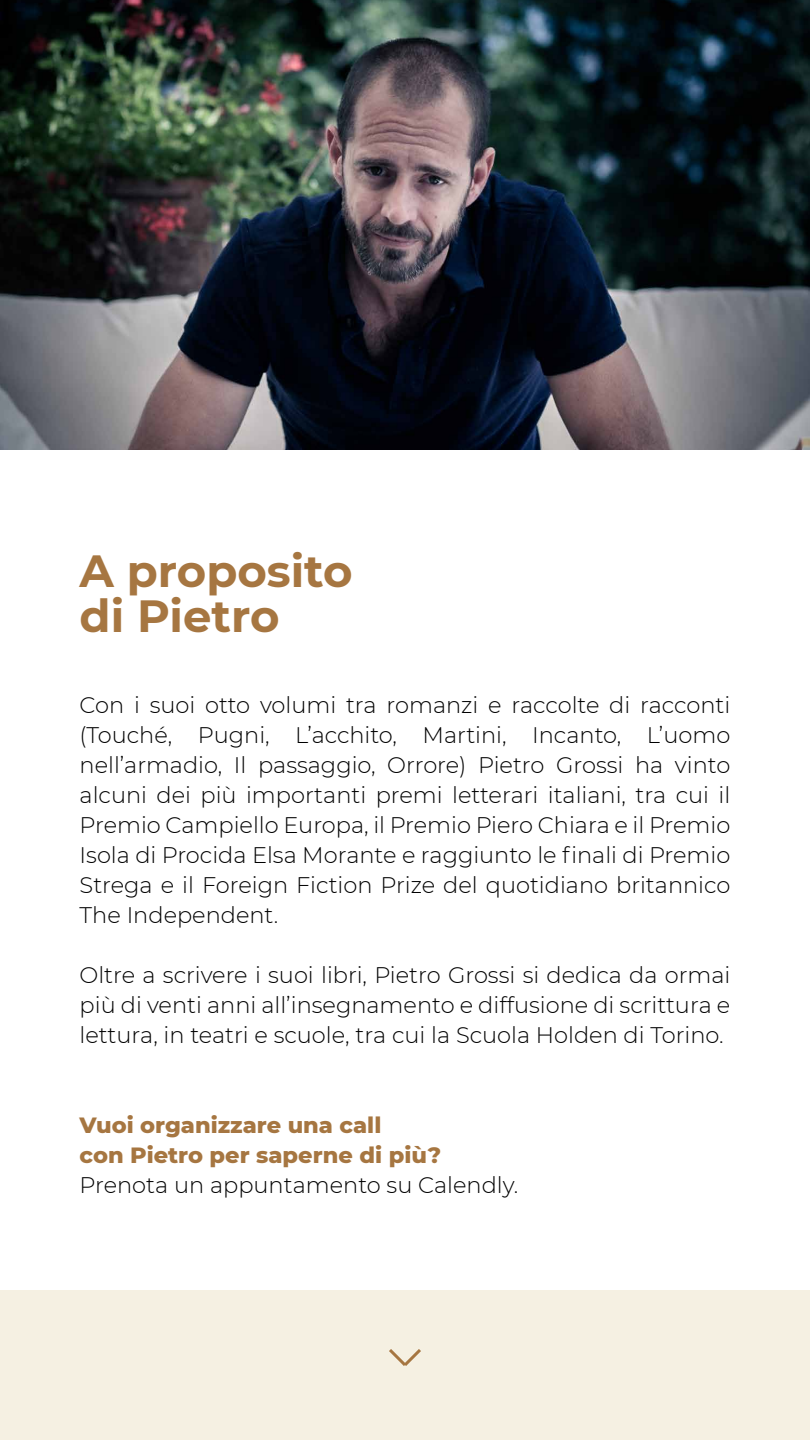
<style>
.page{position:relative;width:810px;height:1440px;background:#fff}
.page>*{position:absolute;margin:0;border:0;box-sizing:border-box;transform-origin:0 0}
.t1{font:700 45px/44.2px "Montserrat";color:#a67641}
.t2{font:300 22.5px/30px "Montserrat";color:#000;text-align:justify}
.t3{font:800 22.5px/30px "Montserrat";color:#a67641}
</style>
<div class="page">
<img style="left:0;top:0;width:810px;height:450px">
<div style="left:0;top:1290px;width:810px;height:150px;background:#f5f0e2"></div>
<svg style="left:389px;top:1349px;width:32px;height:17px"></svg>
<h1 class="t1" style="left:80px;top:547px;width:274px">A proposito di Pietro</h1>
<p class="t2" style="left:80px;top:690px;width:652px">Con i suoi otto volumi tra romanzi e raccolte di racconti (Touché, Pugni, L’acchito, Martini, Incanto, L’uomo nell’armadio, Il passaggio, Orrore) Pietro Grossi ha vinto alcuni dei più importanti premi letterari italiani, tra cui il Premio Campiello Europa, il Premio Piero Chiara e il Premio Isola di Procida Elsa Morante e raggiunto le finali di Premio Strega e il Foreign Fiction Prize del quotidiano britannico The Independent.</p>
<p class="t2" style="left:80px;top:960px;width:652px">Oltre a scrivere i suoi libri, Pietro Grossi si dedica da ormai più di venti anni all’insegnamento e diffusione di scrittura e lettura, in teatri e scuole, tra cui la Scuola Holden di Torino.</p>
<p class="t3" style="left:80px;top:1109px;width:363px">Vuoi organizzare una call<br>con Pietro per saperne di più?</p>
<p class="t2" style="left:80px;top:1169px;width:440px">Prenota un appuntamento su Calendly.</p>
</div>
